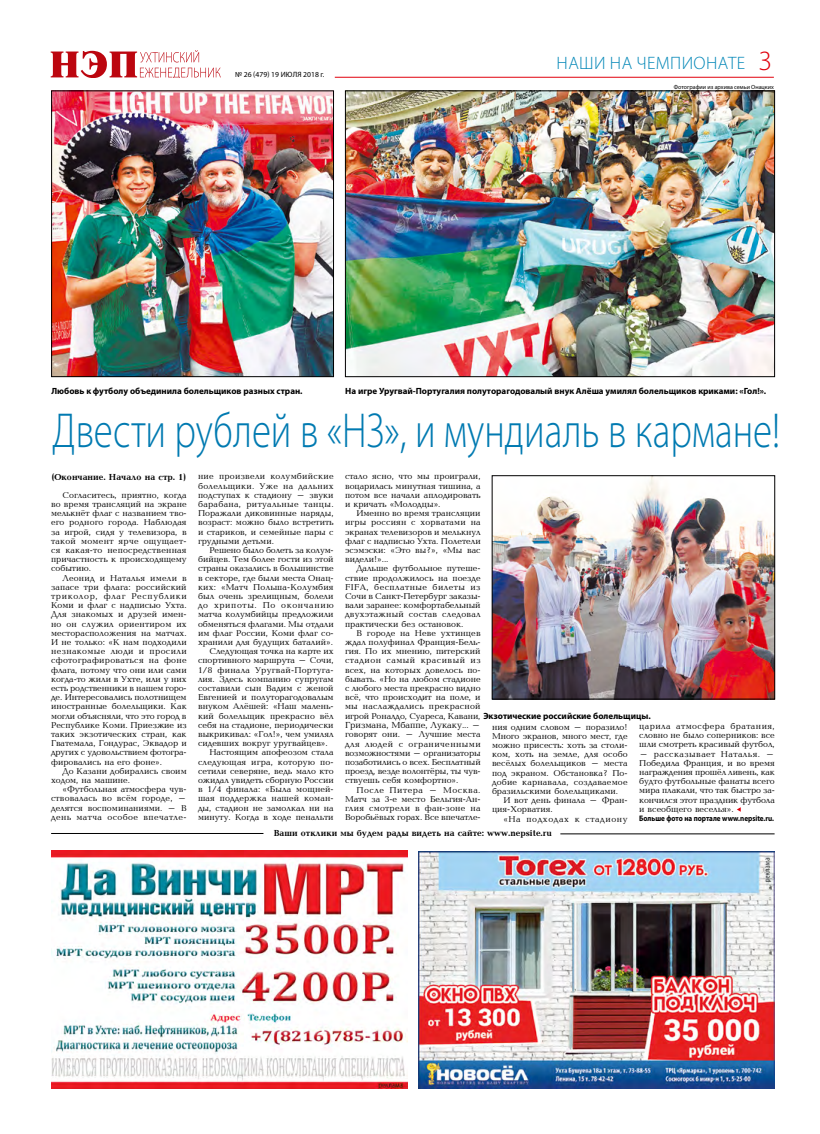
<style>
.page{position:relative;width:820px;height:1134px;background:#fff}
.page>*{position:absolute;margin:0;border:0;box-sizing:border-box;transform-origin:0 0}
.t1{font:300 49.3px "Myriad Pro";color:#007ab1;scale:.79 1}
.t2{font:300 28px "Myriad Pro";color:#e1000d}
.t3{font:300 18px "Myriad Pro";letter-spacing:.02em;color:#0086b7}
.t4{font:700 9px "Myriad Pro";color:#000}
.t5{font:700 9px "Ukrainian Baltica";color:#000}
.t6{font:9px "Ukrainian Baltica";color:#000}
.t7{font:8.7px/9.2px "Ukrainian Baltica";color:#000;text-align:justify}
.t8{font:8.7px "Ukrainian Baltica";letter-spacing:.02em;color:#000}
.t9{font:8.7px "Ukrainian Baltica";letter-spacing:.03em;color:#000}
.t10{font:8.7px "Ukrainian Baltica";letter-spacing:.075em;color:#000}
.t11{font:8.7px "Ukrainian Baltica";letter-spacing:.07em;color:#000}
.t12{font:700 8px "Myriad Pro";color:#000;scale:.89 1}
.t13{font:7.6px "Myriad Pro";color:#000}
.t14{font:6px "Myriad Pro";color:#000}
.s1{font-size:8.7px}
.s2{font-family:"Ukrainian Baltica";font-weight:400;font-size:8.7px}
</style>
<div class="page">
<hr style="left:334px;top:77px;width:439px;height:1px;background:#e1000d">
<svg style="left:51px;top:50px;width:170px;height:28px"></svg>
<hr style="left:51px;top:833px;width:212px;height:1px;background:#000">
<hr style="left:560px;top:833px;width:214px;height:1px;background:#000">
<img style="left:347px;top:93px;width:425px;height:282px">
<div style="left:345px;top:91px;width:429px;height:286px;border:1px solid #000"></div>
<img style="left:494px;top:478px;width:278px;height:219px">
<div style="left:492px;top:476px;width:282px;height:223px;border:1px solid #000"></div>
<img style="left:53px;top:93px;width:278px;height:282px">
<div style="left:51px;top:91px;width:282px;height:286px;border:1px solid #000"></div>
<img style="left:52px;top:850px;width:355px;height:239px">
<img style="left:418px;top:852px;width:356px;height:237px">
<p class="t13" style="left:235px;top:70px;width:91px">№ 26 (479) 19 ИЮЛЯ 2018 г.</p>
<h3 class="t3" style="left:556px;top:52px;width:190px">НАШИ НА ЧЕМПИОНАТЕ</h3>
<h2 class="t2" style="left:758px;top:44px;width:15px">3</h2>
<p class="t14" style="left:673px;top:83px;width:101px">Фотографии из архива семьи Онацких</p>
<p class="t4" style="left:51px;top:385px;width:252px">Любовь к футболу объединила болельщиков разных стран.</p>
<p class="t4" style="left:345px;top:385px;width:422px">На игре Уругвай-Португалия полуторагодовалый внук Алёша умилял болельщиков криками: «Гол!».</p>
<h1 class="t1" style="left:52px;top:401px;width:922px">Двести рублей в «НЗ», и мундиаль в кармане!</h1>
<p class="t7" style="left:198px;top:472px;width:137px">ние произвели колумбийские болельщики. Уже на дальних подступах к стадиону – звуки барабана, ритуальные танцы.<br>Поражали диковинные наряды, возраст: можно было встретить и стариков, и семейные пары с грудными детьми.</p>
<p class="t7" style="left:209px;top:546px;width:126px">Решено было болеть за колум-</p>
<p class="t7" style="left:198px;top:555px;width:137px">бийцев. Тем более гости из этой</p>
<p class="t7" style="left:198px;top:564px;width:137px">страны оказались в большинстве</p>
<p class="t7" style="left:198px;top:574px;width:137px">в секторе, где были места Онац-</p>
<p class="t8" style="left:198px;top:582px;width:137px">ких: «Матч Польша-Колумбия</p>
<p class="t7" style="left:198px;top:592px;width:137px">был очень зрелищным, болели</p>
<p class="t10" style="left:198px;top:601px;width:137px">до хрипоты. По окончанию</p>
<p class="t7" style="left:198px;top:610px;width:137px">матча колумбийцы предложили</p>
<p class="t7" style="left:198px;top:620px;width:137px">обменяться флагами. Мы отдали</p>
<p class="t7" style="left:198px;top:629px;width:137px">им флаг России, Коми флаг со-</p>
<p class="t7" style="left:198px;top:638px;width:136px">хранили для будущих баталий».</p>
<p class="t7" style="left:209px;top:647px;width:126px">Следующая точка на карте их</p>
<p class="t7" style="left:198px;top:656px;width:137px">спортивного маршрута – Сочи,</p>
<p class="t9" style="left:198px;top:665px;width:137px">1/8 финала Уругвай-Португа-</p>
<p class="t7" style="left:198px;top:675px;width:137px">лия. Здесь компанию супругам</p>
<p class="t7" style="left:198px;top:684px;width:137px">составили сын Вадим с женой</p>
<p class="t7" style="left:198px;top:693px;width:137px">Евгенией и полуторагодовалым</p>
<p class="t7" style="left:198px;top:702px;width:137px">внуком Алёшей: «Наш малень-</p>
<p class="t7" style="left:198px;top:712px;width:137px">кий болельщик прекрасно вёл</p>
<p class="t7" style="left:198px;top:721px;width:137px">себя на стадионе, периодически</p>
<p class="t7" style="left:198px;top:730px;width:137px">выкрикивал: «Гол!», чем умилял</p>
<p class="t7" style="left:198px;top:739px;width:131px">сидевших вокруг уругвайцев».</p>
<p class="t7" style="left:209px;top:748px;width:126px">Настоящим апофеозом стала</p>
<p class="t8" style="left:198px;top:757px;width:137px">следующая игра, которую по-</p>
<p class="t7" style="left:198px;top:767px;width:137px">сетили северяне, ведь мало кто</p>
<p class="t7" style="left:198px;top:776px;width:137px">ожидал увидеть сборную России</p>
<p class="t7" style="left:198px;top:785px;width:137px">в 1/4 финала: «Была мощней-</p>
<p class="t7" style="left:198px;top:794px;width:137px">шая поддержка нашей коман-</p>
<p class="t7" style="left:198px;top:804px;width:137px">ды, стадион не замолкал ни на</p>
<p class="t7" style="left:198px;top:813px;width:137px">минуту. Когда в ходе пенальти</p>
<p class="t5" style="left:51px;top:472px;width:136px">(Окончание. Начало на стр. 1)</p>
<p class="t7" style="left:51px;top:491px;width:137px;text-indent:11px">Согласитесь, приятно, когда во время трансляций на экране мелькнёт флаг с названием тво&shy;его родного города. Наблюдая за игрой, сидя у телевизора, в такой момент ярче ощущает&shy;ся какая-то непосредственная причастность к происходящему событию.</p>
<p class="t7" style="left:51px;top:574px;width:137px;text-indent:11px">Леонид и Наталья имели в запасе три флага: российский триколор, флаг Республики Коми и флаг с надписью Ухта.<br>Для знакомых и друзей имен&shy;но он служил ориентиром их месторасположения на матчах.<br>И не только: «К нам подходили незнакомые люди и просили сфотографироваться на фоне флага, потому что они или сами когда-то жили в Ухте, или у них есть родственники в нашем горо&shy;де. Интересовались полотнищем иностранные болельщики. Как могли объясняли, что это город в Республике Коми. Приезжие из таких экзотических стран, как Гватемала, Гондурас, Эквадор и других с удовольствием фотогра&shy;фировались на его фоне».</p>
<p class="t7" style="left:51px;top:767px;width:137px;text-indent:11px">До Казани добирались своим ходом, на машине.</p>
<p class="t7" style="left:51px;top:785px;width:137px;text-indent:11px">«Футбольная атмосфера чув&shy;ствовалась во всём городе, – делятся воспоминаниями. – В день матча особое впечатле-</p>
<p class="t7" style="left:345px;top:472px;width:137px">стало ясно, что мы проиграли, воцарилась минутная тишина, а потом все начали аплодировать и кричать «Молодцы».</p>
<p class="t7" style="left:345px;top:509px;width:137px;text-indent:11px">Именно во время трансляции игры россиян с хорватами на экранах телевизоров и мелькнул флаг с надписью Ухта. Полетели эсэмэски: «Это вы?», «Мы вас видели!»...</p>
<p class="t7" style="left:345px;top:564px;width:137px;text-indent:11px">Дальше футбольное путеше&shy;ствие продолжилось на поезде FIFA, бесплатные билеты из Сочи в Санкт-Петербург заказы&shy;вали заранее: комфортабельный двухэтажный состав следовал практически без остановок.</p>
<p class="t7" style="left:345px;top:629px;width:137px;text-indent:11px">В городе на Неве ухтинцев ждал полуфинал Франция-Бель&shy;гия. По их мнению, питерский стадион самый красивый из всех, на которых довелось по&shy;бывать. «Но на любом стадионе с любого места прекрасно видно всё, что происходит на поле, и мы наслаждались прекрасной</p>
<p class="t6" style="left:345px;top:720px;width:137px">Гризмана, Мбаппе, Лукаку<span class="s1">... –</span></p>
<p class="t7" style="left:345px;top:730px;width:137px">говорят они. – Лучшие места для людей с ограниченными возможностями – организаторы позаботились о всех. Бесплатный проезд, везде волонтёры, ты чув&shy;ствуешь себя комфортно».</p>
<p class="t7" style="left:345px;top:785px;width:137px;text-indent:11px">После Питера – Москва.<br>Матч за 3-е место Бельгия-Ан&shy;глия смотрели в фан-зоне на Воробьёвых горах. Все впечатле-</p>
<p class="t4" style="left:345px;top:710px;width:307px"><span class="s2">игрой Роналдо, Суареса, Кавани,</span> Экзотические российские болельщицы.</p>
<p class="t7" style="left:639px;top:722px;width:137px">царила атмосфера братания, словно не было соперников: все шли смотреть красивый футбол,</p>
<p class="t7" style="left:639px;top:749px;width:137px">– рассказывает Наталья. – Победила Франция, и во время награждения прошёл ливень, как будто футбольные фанаты всего мира плакали, что так быстро за&shy;кончился этот праздник футбола и всеобщего веселья».</p>
<p class="t12" style="left:639px;top:813px;width:153px">Больше фото на портале www.nepsite.ru.</p>
<p class="t7" style="left:492px;top:723px;width:137px">ния одним словом – поразило!<br>Много экранов, много мест, где можно присесть: хоть за столи&shy;ком, хоть на земле, для особо весёлых болельщиков – места под экраном. Обстановка? По&shy;добие карнавала, создаваемое бразильскими болельщиками.</p>
<p class="t7" style="left:492px;top:796px;width:137px;text-indent:11px">И вот день финала – Фран&shy;ция-Хорватия.</p>
<p class="t11" style="left:503px;top:814px;width:126px">«На подходах к стадиону</p>
<p class="t5" style="left:274px;top:828px;width:279px">Ваши отклики мы будем рады видеть на сайте: www.nepsite.ru</p>
</div>
